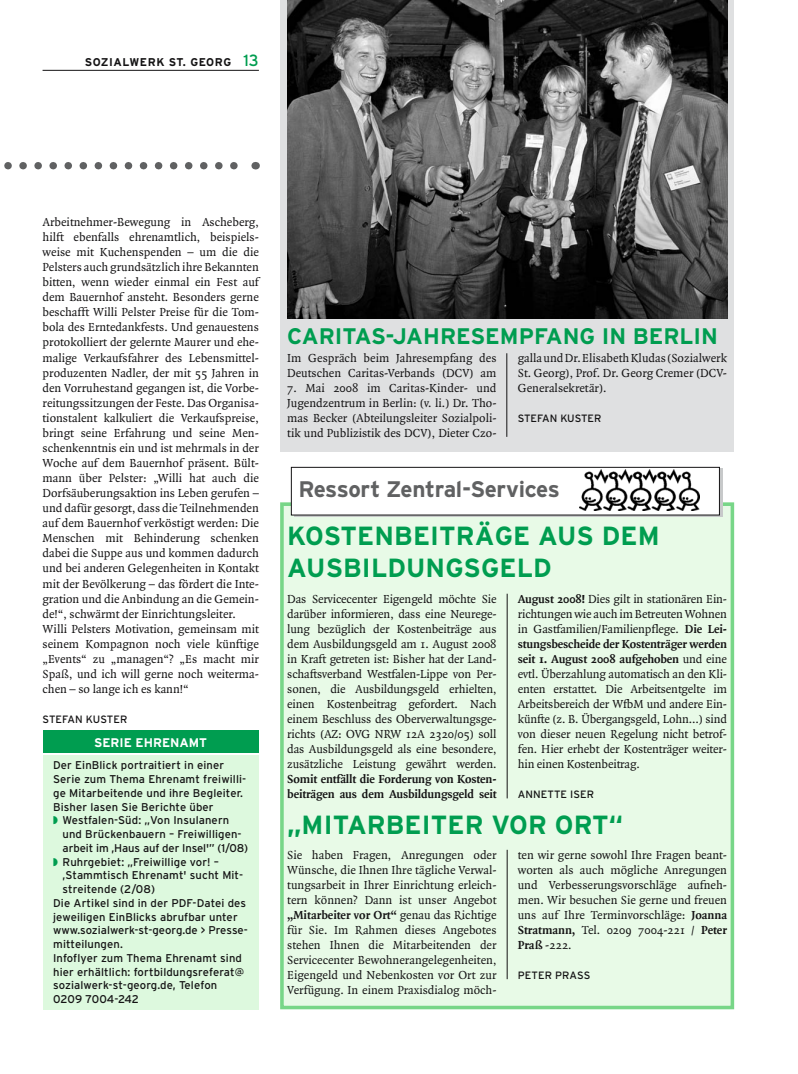
<style>
.page{position:relative;width:798px;height:1074px;background:#fff}
.page>*{position:absolute;margin:0;border:0;box-sizing:border-box;transform-origin:0 0}
.t1{font:700 26.25px/31.5px "Interstate";letter-spacing:.005em;color:#009d50}
.t2{font:700 22.5px "Interstate";color:#009d50}
.t3{font:700 22.5px "Interstate";letter-spacing:-.015em;color:#606162}
.t4{font:12.5px/15px "Quadraat";color:#141314;text-align:justify}
.t5{font:700 12.5px/15px "Quadraat";letter-spacing:-.01em;color:#141314}
.t6{font:700 12.5px "Interstate";color:#fff}
.t7{font:11.25px/13.8px "Interstate";letter-spacing:.01em;color:#141314}
.t8{font:11.25px "Interstate";letter-spacing:-.01em;color:#141314}
.t9{font:700 11.25px "Interstate";letter-spacing:.05em;color:#141314}
.t10{font:10.62px "Interstate";letter-spacing:.01em;color:#141314}
.s1{font-weight:400;font-size:16.25px;color:#009d50}
.s2{color:#009d50}
.s3{font-weight:700}
</style>
<div class="page">
<hr style="left:43px;top:70px;width:216px;height:1px;background:#141314">
<div style="left:280px;top:0;width:453px;height:452px;background:#dfe0e1"></div>
<svg style="left:4px;top:162px;width:234px;height:7px"></svg>
<div style="left:43px;top:755px;width:215px;height:254px;background:#ddf9de"></div>
<div style="left:43px;top:730px;width:215px;height:23px;background:#009d50"></div>
<img style="left:287px;top:0;width:439px;height:318px">
<hr style="left:506px;top:353px;width:1px;height:84px;background:#141314">
<div style="left:280px;top:502px;width:453px;height:507px;background:#e8fae7"></div>
<div style="left:280px;top:502px;width:453px;height:507px;border:4px solid #78d688"></div>
<div style="left:294px;top:468px;width:428px;height:48px;background:linear-gradient(to bottom,#c7c9ca,#c7c9ca)"></div>
<div style="left:291px;top:467px;width:428px;height:48px;background:#fff"></div>
<div style="left:291px;top:467px;width:428px;height:48px;border:1px solid #141314"></div>
<svg style="left:578px;top:468px;width:122px;height:43px"></svg>
<img style="left:579px;top:470px;width:120px;height:40px">
<hr style="left:506px;top:594px;width:1px;height:204px;background:#141314">
<hr style="left:506px;top:850px;width:1px;height:129px;background:#141314">
<p class="t9" style="left:85px;top:58px;width:176px">SOZIALWERK ST. GEORG <span class="s1">13</span></p>
<p class="t4" style="left:43px;top:215px;width:218px;text-align:left">Arbeitnehmer-Bewegung in Ascheberg, hilft ebenfalls ehrenamtlich, beispiels&shy;weise mit Kuchenspenden – um die die Pelsters auch grundsätzlich ihre Bekannten bitten, wenn wieder einmal ein Fest auf dem Bauernhof ansteht. Besonders gerne beschafft Willi Pelster Preise für die Tom&shy;bola des Erntedankfests. Und genauestens protokolliert der gelernte Maurer und ehe&shy;malige Verkaufsfahrer des Lebensmittel&shy;produzenten Nadler, der mit 55 Jahren in den Vorruhestand gegangen ist, die Vorbe&shy;reitungssitzungen der Feste. Das Organisa&shy;tionstalent kalkuliert die Verkaufspreise, bringt seine Erfahrung und seine Men&shy;schenkenntnis ein und ist mehrmals in der Woche auf dem Bauernhof präsent. Bült&shy;mann über Pelster: „Willi hat auch die Dorfsäuberungsaktion ins Leben gerufen – und dafür gesorgt, dass die Teilnehmenden auf dem Bauernhof verköstigt werden: Die Menschen mit Behinderung schenken dabei die Suppe aus und kommen dadurch und bei anderen Gelegenheiten in Kontakt mit der Bevölkerung – das fördert die Inte&shy;gration und die Anbindung an die Gemein&shy;de!“, schwärmt der Einrichtungsleiter.<br>Willi Pelsters Motivation, gemeinsam mit seinem Kompagnon noch viele künftige „Events“ zu „managen“? „Es macht mir Spaß, und ich will gerne noch weiterma&shy;chen – so lange ich es kann!“</p>
<p class="t10" style="left:43px;top:715px;width:86px">STEFAN KUSTER</p>
<p class="t6" style="left:94px;top:738px;width:114px">SERIE EHRENAMT</p>
<p class="t7" style="left:53px;top:759px;width:194px">Der EinBlick portraitiert in einer Serie zum Thema Ehrenamt freiwilli&shy;ge Mitarbeitende und ihre Begleiter.<br>Bisher lasen Sie Berichte über<br><span class="s2">◗</span> Westfalen-Süd: „Von Insulanern</p>
<p class="t7" style="left:63px;top:828px;width:180px">und Brückenbauern – Freiwilligen-</p>
<p class="t8" style="left:63px;top:843px;width:187px">arbeit im ,Haus auf der Insel'” (1/08)</p>
<p class="t7" style="left:53px;top:856px;width:167px"><span class="s2">◗</span> Ruhrgebiet: „Freiwillige vor! –</p>
<p class="t7" style="left:63px;top:869px;width:182px">,Stammtisch Ehrenamt' sucht Mit-</p>
<p class="t7" style="left:63px;top:883px;width:94px">streitende (2/08)</p>
<p class="t7" style="left:53px;top:897px;width:194px">Die Artikel sind in der PDF-Datei des</p>
<p class="t7" style="left:53px;top:911px;width:186px">jeweiligen EinBlicks abrufbar unter</p>
<p class="t7" style="left:53px;top:924px;width:196px">www.sozialwerk-st-georg.de &gt; Presse-</p>
<p class="t7" style="left:53px;top:938px;width:71px">mitteilungen.</p>
<p class="t7" style="left:53px;top:952px;width:190px">Infoflyer zum Thema Ehrenamt sind</p>
<p class="t7" style="left:53px;top:966px;width:192px">hier erhältlich: fortbildungsreferat@</p>
<p class="t7" style="left:53px;top:979px;width:165px">sozialwerk-st-georg.de, Telefon</p>
<p class="t7" style="left:53px;top:993px;width:87px">0209 7004-242</p>
<h2 class="t2" style="left:287px;top:327px;width:432px">CARITAS-JAHRESEMPFANG IN BERLIN</h2>
<p class="t4" style="left:287px;top:351px;width:211px">Im Gespräch beim Jahresempfang des<br>Deutschen Caritas-Verbands (DCV) am</p>
<p class="t4" style="left:287px;top:381px;width:211px">7. Mai 2008 im Caritas-Kinder- und Jugendzentrum in Berlin: (v. li.) Dr. Tho&shy;mas Becker (Abteilungsleiter Sozialpoli&shy;tik und Publizistik des DCV), Dieter Czo-</p>
<p class="t4" style="left:517px;top:351px;width:211px">galla und Dr. Elisabeth Kludas (Sozialwerk St. Georg), Prof. Dr. Georg Cremer (DCV-Generalsekretär).</p>
<p class="t10" style="left:517px;top:414px;width:85px">STEFAN KUSTER</p>
<h2 class="t3" style="left:298px;top:480px;width:263px">Ressort Zentral-Services</h2>
<h1 class="t1" style="left:287px;top:522px;width:373px">KOSTENBEITRÄGE AUS DEM<br>AUSBILDUNGSGELD</h1>
<p class="t4" style="left:287px;top:592px;width:211px">Das Servicecenter Eigengeld möchte Sie darüber informieren, dass eine Neurege&shy;lung bezüglich der Kostenbeiträge aus dem Ausbildungsgeld am 1. August 2008 in Kraft getreten ist: Bisher hat der Land&shy;schaftsverband Westfalen-Lippe von Per&shy;sonen, die Ausbildungsgeld erhielten, einen Kostenbeitrag gefordert. Nach einem Beschluss des Oberverwaltungsge&shy;richts (AZ: OVG NRW 12A 2320/05) soll das Ausbildungsgeld als eine besondere, zusätzliche Leistung gewährt werden.</p>
<p class="t5" style="left:287px;top:773px;width:211px">Somit entfällt die Forderung von Kosten&shy;beiträgen aus dem Ausbildungsgeld seit</p>
<p class="t4" style="left:517px;top:592px;width:211px"><span class="s3">August 2008!</span> Dies gilt in stationären Ein&shy;richtungen wie auch im Betreuten Wohnen in Gastfamilien/Familienpflege. <span class="s3">Die Lei&shy;stungsbescheide der Kostenträger werden seit 1. August 2008 aufgehoben</span> und eine evtl. Überzahlung automatisch an den Kli&shy;enten erstattet. Die Arbeitsentgelte im Arbeitsbereich der WfbM und andere Ein&shy;künfte (z. B. Übergangsgeld, Lohn…) sind von dieser neuen Regelung nicht betrof&shy;fen. Hier erhebt der Kostenträger weiter&shy;hin einen Kostenbeitrag.</p>
<p class="t10" style="left:517px;top:790px;width:78px">ANNETTE ISER</p>
<h1 class="t1" style="left:287px;top:811px;width:337px">„MITARBEITER VOR ORT“</h1>
<p class="t4" style="left:287px;top:848px;width:211px">Sie haben Fragen, Anregungen oder Wünsche, die Ihnen Ihre tägliche Verwal&shy;tungsarbeit in Ihrer Einrichtung erleich&shy;tern können? Dann ist unser Angebot <span class="s3">„Mitarbeiter vor Ort“</span> genau das Richtige für Sie. Im Rahmen dieses Angebotes stehen Ihnen die Mitarbeitenden der Servicecenter Bewohnerangelegenheiten, Eigengeld und Nebenkosten vor Ort zur Verfügung. In einem Praxisdialog möch-</p>
<p class="t4" style="left:517px;top:848px;width:211px">ten wir gerne sowohl Ihre Fragen beant&shy;worten als auch mögliche Anregungen und Verbesserungsvorschläge aufneh&shy;men. Wir besuchen Sie gerne und freuen uns auf Ihre Terminvorschläge: <span class="s3">Joanna Stratmann,</span> Tel. 0209 7004-221 / <span class="s3">Peter Praß</span> -222.</p>
<p class="t10" style="left:517px;top:971px;width:74px">PETER PRASS</p>
</div>
